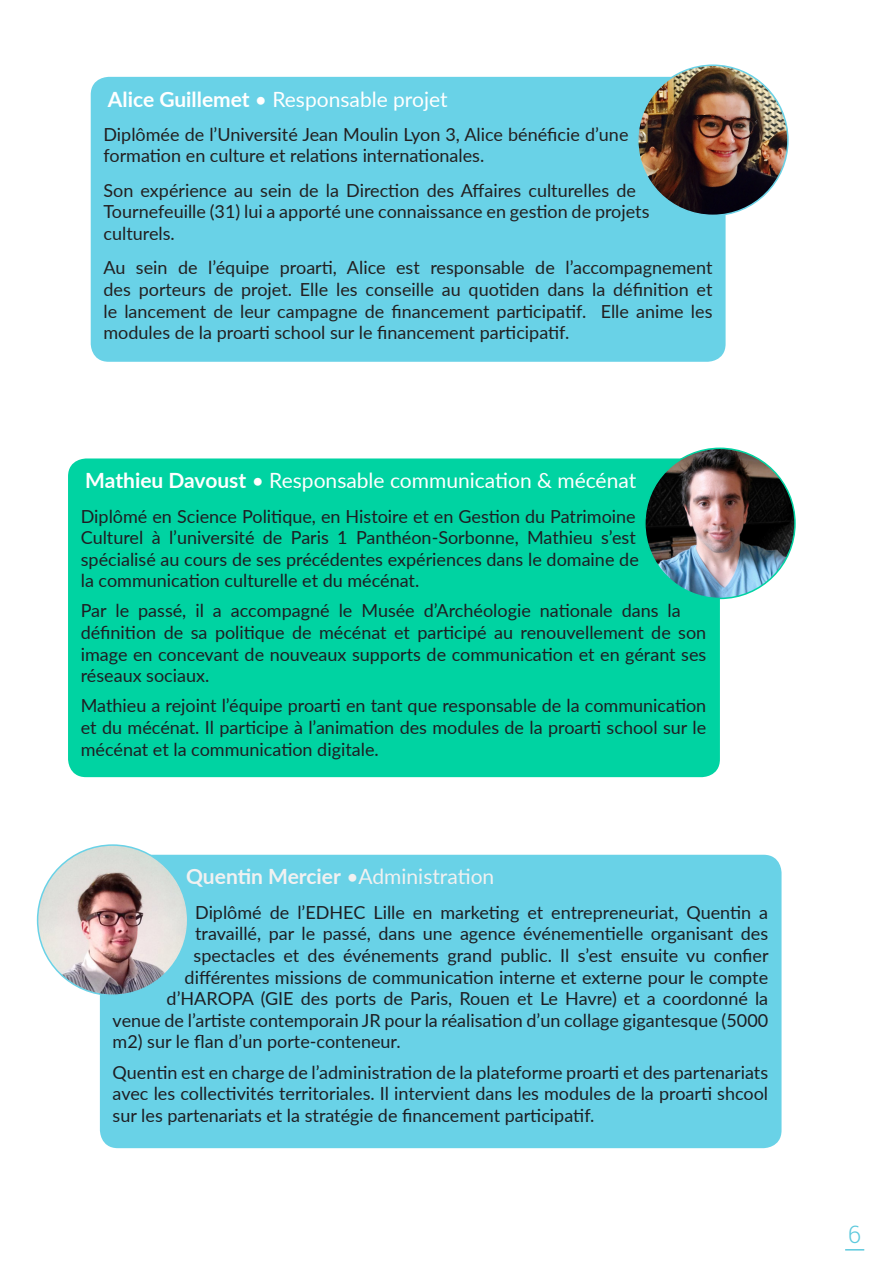
<style>
.page{position:relative;width:893px;height:1263px;background:#fff}
.page>*{position:absolute;margin:0;border:0;box-sizing:border-box;transform-origin:0 0}
.t1{font:300 24px "Roboto Slab";color:#5dc9dd}
.t2{font:21px "Lato";color:#fff}
.t3{font:21px "Lato";color:#f1f1f1}
.t4{font:18px/21.6px "Lato";color:#1e1e23}
.t5{font:18px/21.6px "Lato";color:#231f20}
.s1{font-weight:700}
</style>
<div class="page">
<svg style="left:845px;top:1249px;width:19px;height:1px"></svg>
<div style="left:68px;top:458px;width:652px;height:319px;background:#00d3a2;border-radius:18px"></div>
<div style="left:100px;top:855px;width:681px;height:293px;background:#69d2e7;border-radius:18px"></div>
<img style="left:38px;top:845px;width:150px;height:150px;border-radius:75px">
<img style="left:645px;top:448px;width:150px;height:150px;border-radius:75px">
<div style="left:91px;top:77px;width:635px;height:285px;background:#69d2e7;border-radius:18px"></div>
<img style="left:638px;top:65px;width:150px;height:150px;border-radius:75px">
<p class="t2" style="left:108px;top:84px;width:341px"><span class="s1">Alice Guillemet</span> • Responsable projet</p>
<p class="t5" style="left:103px;top:123px;width:526px">Diplômée de l’Université Jean Moulin Lyon 3, Alice bénéficie d’une formation en culture et relations internationales.</p>
<p class="t5" style="left:103px;top:179px;width:547px">Son expérience au sein de la Direction des Affaires culturelles de<br>Tournefeuille (31) lui a apporté une connaissance en gestion de projets culturels.</p>
<p class="t5" style="left:103px;top:256px;width:610px;text-align:justify">Au sein de l’équipe proarti, Alice est responsable de l’accompagnement des porteurs de projet. Elle les conseille au quotiden dans la définition et le lancement de leur campagne de financement participatif. Elle anime les modules de la proarti school sur le financement participatif.</p>
<p class="t2" style="left:85px;top:465px;width:552px"><span class="s1">Mathieu Davoust</span> • Responsable communication &amp; mécénat</p>
<p class="t4" style="left:81px;top:504px;width:559px">Diplômé en Science Politique, en Histoire et en Gestion du Patrimoine Culturel à l’université de Paris 1 Panthéon-Sorbonne, Mathieu s’est spécialisé au cours de ses précédentes expériences dans le domaine de la communication culturelle et du mécénat.</p>
<p class="t4" style="left:81px;top:599px;width:627px">Par le passé, il a accompagné le Musée d’Archéologie nationale dans la définition de sa politique de mécénat et participé au renouvellement de son image en concevant de nouveaux supports de communication et en gérant ses réseaux sociaux.</p>
<p class="t4" style="left:81px;top:694px;width:627px;text-align:justify">Mathieu a rejoint l’équipe proarti en tant que responsable de la communication et du mécénat. Il participe à l’animation des modules de la proarti school sur le mécénat et la communication digitale.</p>
<p class="t3" style="left:186px;top:862px;width:310px"><span class="s1">Quentin Mercier</span> •Administration</p>
<p class="t4" style="left:195px;top:901px;width:574px">Diplômé de l’EDHEC Lille en marketing et entrepreneuriat, Quentin a</p>
<p class="t4" style="left:195px;top:922px;width:574px">travaillé, par le passé, dans une agence événementielle organisant des</p>
<p class="t4" style="left:194px;top:944px;width:576px">spectacles et des événements grand public. Il s’est ensuite vu confier</p>
<p class="t4" style="left:185px;top:965px;width:585px">différentes missions de communication interne et externe pour le compte</p>
<p class="t4" style="left:167px;top:987px;width:603px">d’HAROPA (GIE des ports de Paris, Rouen et Le Havre) et a coordonné la</p>
<p class="t4" style="left:113px;top:1009px;width:657px">venue de l’artiste contemporain JR pour la réalisation d’un collage gigantesque (5000</p>
<p class="t4" style="left:113px;top:1030px;width:290px">m2) sur le flan d’un porte-conteneur.</p>
<p class="t4" style="left:113px;top:1060px;width:657px;text-align:justify">Quentin est en charge de l’administration de la plateforme proarti et des partenariats avec les collectivités territoriales. Il intervient dans les modules de la proarti shcool sur les partenariats et la stratégie de financement participatif.</p>
<h1 class="t1" style="left:848px;top:1217px;width:15px">6</h1>
</div>
